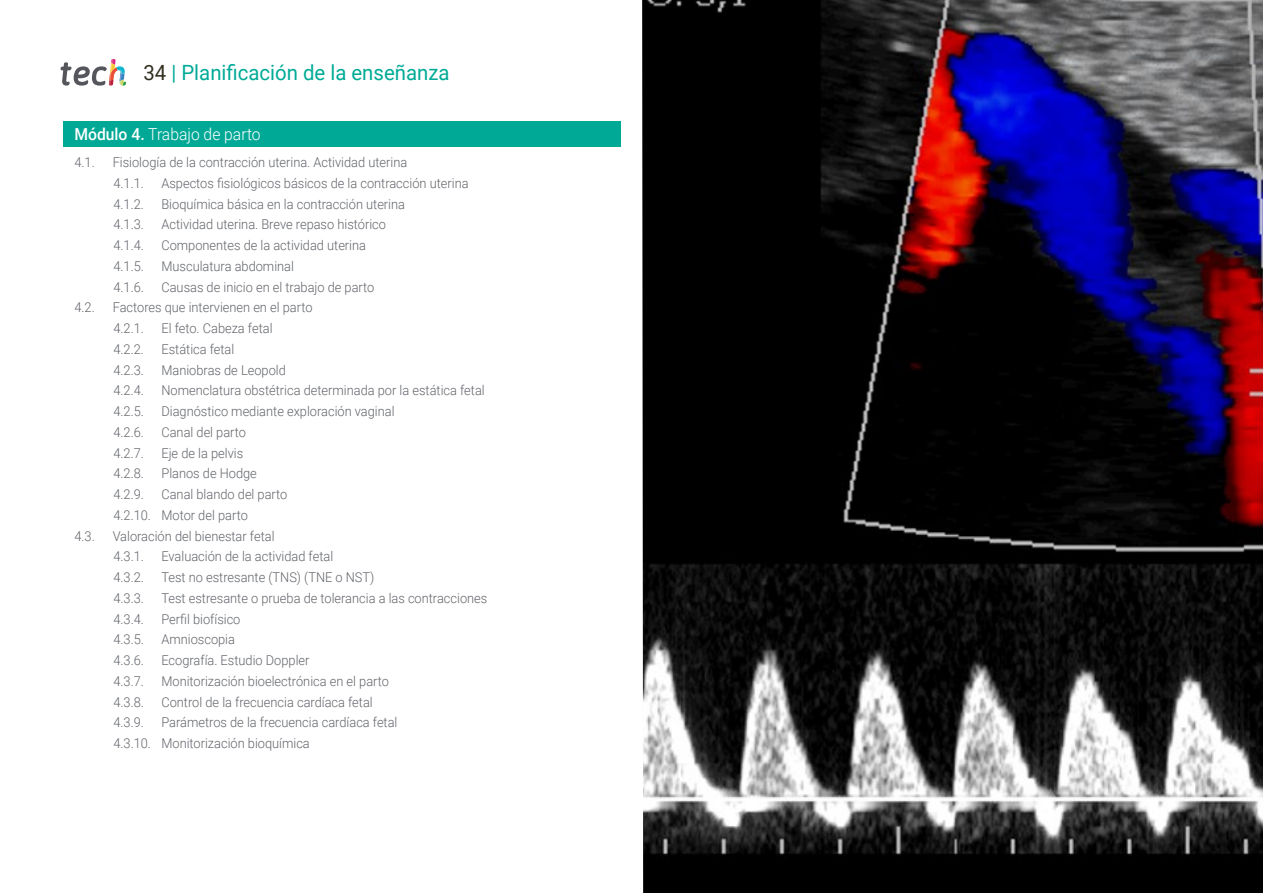
<style>
.page{position:relative;width:1263px;height:893px;background:#fff}
.page>*{position:absolute;margin:0;border:0;box-sizing:border-box;transform-origin:0 0}
.t1{font:21px "Roboto";color:#00aa97}
.t2{font:300 16.5px "Roboto";color:#fff;scale:.95 1}
.t3{font:300 13.5px/20.7px "Roboto";color:#61646a;scale:.95 1}
.s1{color:#312e20}
.s2{font-weight:500}
</style>
<div class="page">
<div style="left:63px;top:121px;width:558px;height:25px;background:#00a996"></div>
<img style="left:642px;top:0;width:621px;height:893px">
<svg style="left:61px;top:59px;width:65px;height:27px"></svg>
<h1 class="t1" style="left:144px;top:57px;width:308px"><span class="s1">34</span> | Planificación de la enseñanza</h1>
<p class="t2" style="left:74px;top:123px;width:198px"><span class="s2">Módulo 4.</span> Trabajo de parto</p>
<p class="t3" style="left:74px;top:151px;width:23px">4.1.</p>
<p class="t3" style="left:113px;top:151px;width:312px">Fisiología de la contracción uterina. Actividad uterina<br>4.1.1.</p>
<p class="t3" style="left:161px;top:172px;width:325px">Aspectos fisiológicos básicos de la contracción uterina</p>
<p class="t3" style="left:113px;top:193px;width:34px">4.1.2.</p>
<p class="t3" style="left:161px;top:193px;width:258px">Bioquímica básica en la contracción uterina</p>
<p class="t3" style="left:113px;top:214px;width:34px">4.1.3.</p>
<p class="t3" style="left:161px;top:214px;width:238px">Actividad uterina. Breve repaso histórico</p>
<p class="t3" style="left:113px;top:234px;width:34px">4.1.4.</p>
<p class="t3" style="left:161px;top:234px;width:217px">Componentes de la actividad uterina</p>
<p class="t3" style="left:113px;top:255px;width:34px">4.1.5.</p>
<p class="t3" style="left:161px;top:255px;width:141px">Musculatura abdominal</p>
<p class="t3" style="left:113px;top:276px;width:34px">4.1.6.</p>
<p class="t3" style="left:161px;top:276px;width:226px">Causas de inicio en el trabajo de parto</p>
<p class="t3" style="left:74px;top:297px;width:23px">4.2.</p>
<p class="t3" style="left:113px;top:297px;width:212px">Factores que intervienen en el parto<br>4.2.1.</p>
<p class="t3" style="left:161px;top:317px;width:118px">El feto. Cabeza fetal</p>
<p class="t3" style="left:113px;top:338px;width:34px">4.2.2.</p>
<p class="t3" style="left:161px;top:338px;width:78px">Estática fetal</p>
<p class="t3" style="left:113px;top:359px;width:34px">4.2.3.</p>
<p class="t3" style="left:161px;top:359px;width:133px">Maniobras de Leopold</p>
<p class="t3" style="left:113px;top:380px;width:34px">4.2.4.</p>
<p class="t3" style="left:161px;top:380px;width:342px">Nomenclatura obstétrica determinada por la estática fetal</p>
<p class="t3" style="left:113px;top:400px;width:34px">4.2.5.</p>
<p class="t3" style="left:161px;top:400px;width:247px">Diagnóstico mediante exploración vaginal</p>
<p class="t3" style="left:113px;top:421px;width:34px">4.2.6.</p>
<p class="t3" style="left:161px;top:421px;width:91px">Canal del parto</p>
<p class="t3" style="left:113px;top:442px;width:34px">4.2.7.</p>
<p class="t3" style="left:161px;top:442px;width:88px">Eje de la pelvis</p>
<p class="t3" style="left:113px;top:463px;width:34px">4.2.8.</p>
<p class="t3" style="left:161px;top:463px;width:102px">Planos de Hodge</p>
<p class="t3" style="left:113px;top:483px;width:34px">4.2.9.</p>
<p class="t3" style="left:113px;top:483px;width:185px;text-indent:48px">Canal blando del parto<br>4.2.10. Motor del parto</p>
<p class="t3" style="left:74px;top:525px;width:23px">4.3.</p>
<p class="t3" style="left:113px;top:525px;width:172px">Valoración del bienestar fetal<br>4.3.1.</p>
<p class="t3" style="left:161px;top:546px;width:182px">Evaluación de la actividad fetal</p>
<p class="t3" style="left:113px;top:566px;width:34px">4.3.2.</p>
<p class="t3" style="left:161px;top:566px;width:226px">Test no estresante (TNS) (TNE o NST)</p>
<p class="t3" style="left:113px;top:587px;width:34px">4.3.3.</p>
<p class="t3" style="left:161px;top:587px;width:345px">Test estresante o prueba de tolerancia a las contracciones</p>
<p class="t3" style="left:113px;top:608px;width:34px">4.3.4.</p>
<p class="t3" style="left:161px;top:608px;width:85px">Perfil biofísico</p>
<p class="t3" style="left:113px;top:629px;width:34px">4.3.5.</p>
<p class="t3" style="left:161px;top:629px;width:79px">Amnioscopia</p>
<p class="t3" style="left:113px;top:649px;width:34px">4.3.6.</p>
<p class="t3" style="left:161px;top:649px;width:157px">Ecografía. Estudio Doppler</p>
<p class="t3" style="left:113px;top:670px;width:34px">4.3.7.</p>
<p class="t3" style="left:161px;top:670px;width:241px">Monitorización bioelectrónica en el parto</p>
<p class="t3" style="left:113px;top:691px;width:34px">4.3.8.</p>
<p class="t3" style="left:161px;top:691px;width:224px">Control de la frecuencia cardíaca fetal</p>
<p class="t3" style="left:113px;top:712px;width:34px">4.3.9.</p>
<p class="t3" style="left:113px;top:712px;width:301px;text-indent:48px">Parámetros de la frecuencia cardíaca fetal<br>4.3.10. Monitorización bioquímica</p>
</div>
